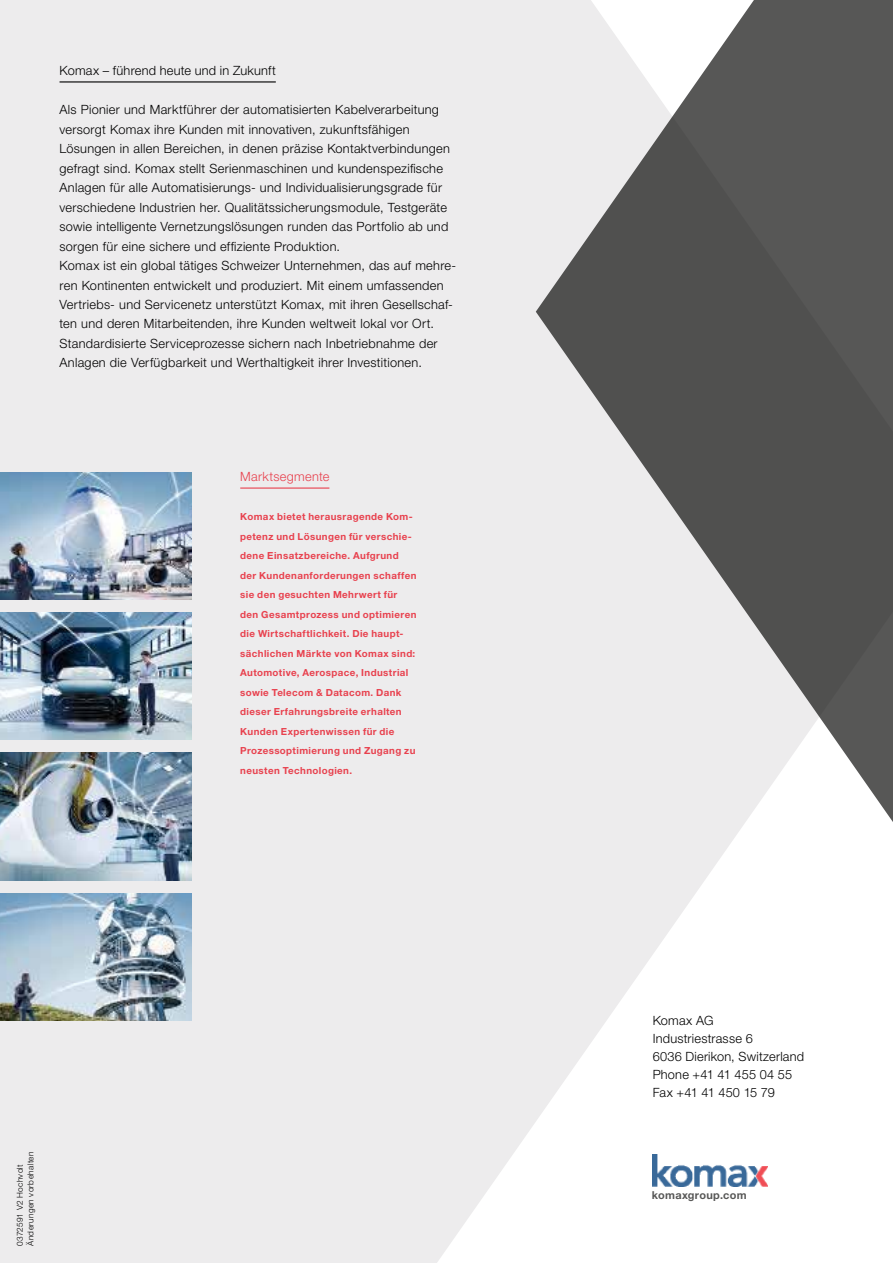
<style>
.page{position:relative;width:893px;height:1263px;background:#edeced}
.page>*{position:absolute;margin:0;border:0;box-sizing:border-box;transform-origin:0 0}
.t1{font:300 12.75px/19.5px "Helvetica Neue LT Std";letter-spacing:.025em;color:#000}
.t2{font:300 12.75px "Helvetica Neue LT Std";letter-spacing:.025em;color:#e8414e}
.t3{font:700 10.95px "Helvetica Neue LT Std";letter-spacing:.025em;color:#575756}
.t4{font:700 9.75px/19.5px "Helvetica Neue LT Std";letter-spacing:.04em;color:#e8414e}
.t5{font:300 8.25px/10.5px "Helvetica Neue LT Std";letter-spacing:.045em;color:#000}
</style>
<div class="page">
<svg style="left:437px;top:864px;width:456px;height:399px;fill:#fff"></svg>
<svg style="left:536px;top:0;width:357px;height:864px;fill:#575756"></svg>
<img style="left:0;top:472px;width:191px;height:128px">
<img style="left:0;top:753px;width:191px;height:127px">
<img style="left:0;top:893px;width:191px;height:127px">
<img style="left:653px;top:1154px;width:114px;height:32px">
<img style="left:0;top:612px;width:191px;height:128px">
<hr style="left:240px;top:487px;width:89px;height:2px;background:#e8414e">
<hr style="left:60px;top:81px;width:216px;height:2px;background:#000">
<p class="t1" style="left:60px;top:60px;width:218px">Komax – führend heute und in Zukunft</p>
<p class="t1" style="left:60px;top:99px;width:398px">Als Pionier und Marktfü hrer der automatisierten Kabelverarbeitung versorgt Komax ihre Kunden mit innovativen, zukunftsfähigen Lösungen in allen Bereichen, in denen präzise Kontaktverbindungen gefragt sind. Komax stellt Serienmaschinen und kundenspezifische Anlagen fü r alle Automatisierungs- und Individualisierungsgrade fü r verschiedene Industrien her. Qualitätssicherungsmodule, Testgeräte sowie intelligente Vernetzungslösungen runden das Portfolio ab und sorgen fü r eine sichere und effiziente Produktion.<br>Komax ist ein global tätiges Schweizer Unternehmen, das auf mehre&shy;ren Kontinenten entwickelt und produziert. Mit einem umfassenden Vertriebs- und Servicenetz unterstü tzt Komax, mit ihren Gesellschaf&shy;ten und deren Mitarbeitenden, ihre Kunden weltweit lokal vor Ort.<br>Standardisierte Serviceprozesse sichern nach Inbetriebnahme der Anlagen die Verfü gbarkeit und Werthaltigkeit ihrer Investitionen.</p>
<p class="t2" style="left:240px;top:469px;width:91px">Marktsegmente</p>
<p class="t4" style="left:240px;top:507px;width:178px">Komax bietet herausragende Kom&shy;petenz und Lösungen fü r verschie&shy;dene Einsatzbereiche. Aufgrund der Kundenanforderungen schaffen sie den gesuchten Mehrwert fü r den Gesamtprozess und optimieren die Wirtschaftlichkeit. Die haupt&shy;sächlichen Märkte von Komax sind:<br>Automotive, Aerospace, Industrial sowie Telecom &amp; Datacom. Dank dieser Erfahrungsbreite erhalten<br>Kunden Expertenwissen fü r die<br>Prozessoptimierung und Zugang zu neusten Technologien.</p>
<p class="t5" style="left:15px;top:1246px;width:96px;rotate:-90deg">0372591 V2 Hochvolt<br>Änderungen vorbehalten</p>
<p class="t5" style="left:15px;top:1246px;width:71px;text-indent:29px;rotate:-90deg">2 0 V<br>Subject to change</p>
<p class="t1" style="left:653px;top:1012px;width:153px;line-height:18px">Komax AG<br>Industriestrasse 6<br>6036 Dierikon, Switzerland<br>Phone +41 41 455 04 55<br>Fax +41 41 450 15 79</p>
<p class="t3" style="left:652px;top:1188px;width:96px">komaxgroup.com</p>
</div>
